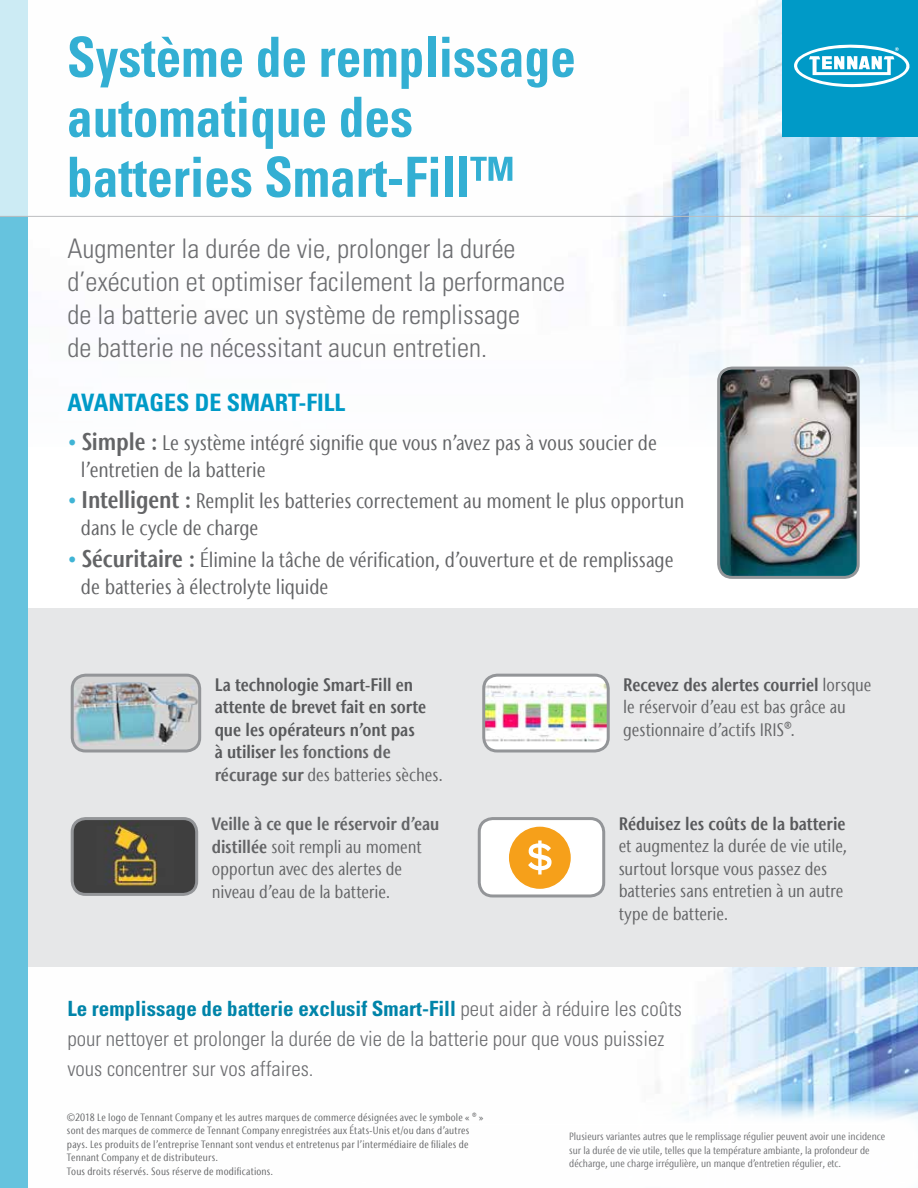
<style>
.page{position:relative;width:918px;height:1188px;background:#fff}
.page>*{position:absolute;margin:0;border:0;box-sizing:border-box;transform-origin:0 0}
.t1{font:700 condensed 55.5px/60px "Univers LT Std";color:#33afd3;scale:.93 1}
.t2{font:300 condensed 27px/33px "Univers LT Std";color:#6d6e71}
.t3{font:700 condensed 24px "Univers LT Std";color:#009ac7}
.t4{font:condensed 21px/27px "Stone Sans IIITC Com";letter-spacing:-.005em;color:#636466}
.t5{font:300 condensed 21px/30px "Univers LT Std";color:#6d6e71}
.t6{font:condensed 18px/22.5px "Stone Sans IIITC Com";letter-spacing:-.005em;color:#636466}
.t7{font:600 condensed 18px/22.5px "Stone Sans IIITC Com";letter-spacing:-.005em;color:#58595b}
.t8{font:condensed 10.5px/13.5px "Stone Sans IIITC Com";letter-spacing:.015em;color:#636466}
.t9{font:condensed 10.5px/13.5px "Stone Sans IIITC Com";color:#6d6e71}
.s1{color:#40b4d5}
.s2{font-weight:600;font-size:24px}
.s3{color:#636466}
.s4{font-weight:400;color:#636466}
.s5{font-weight:600}
.s6{font-weight:600;color:#58595b}
.s7{font-weight:700;color:#0084a9}
</style>
<div class="page">
<img style="left:27px;top:0;width:891px;height:447px">
<img style="left:27px;top:967px;width:891px;height:221px">
<div style="left:21px;top:608px;width:897px;height:359px;background:#e6e7e8"></div>
<div style="left:0;top:177px;width:27px;height:1011px;background:#66c3de"></div>
<div style="left:0;top:0;width:27px;height:216px;background:#ccebf4"></div>
<div style="left:782px;top:0;width:136px;height:136px;background:#009ac7"></div>
<svg style="left:794px;top:44px;width:116px;height:44px"></svg>
<div style="left:484px;top:675px;width:124px;height:76px;background:#fff;border-radius:14px"></div>
<img style="left:486px;top:683px;width:120px;height:59px">
<div style="left:482px;top:674px;width:128px;height:78px;border:3px solid #939598;border-radius:14px"></div>
<img style="left:73px;top:821px;width:123px;height:71px">
<div style="left:71px;top:817px;width:127px;height:79px;border:3px solid #939598;border-radius:14px"></div>
<div style="left:72px;top:675px;width:128px;height:76px;background:#d4d4d4;border-radius:14px"></div>
<img style="left:73px;top:679px;width:126px;height:67px">
<div style="left:71px;top:674px;width:130px;height:78px;border:3px solid #939598;border-radius:14px"></div>
<div style="left:479px;top:819px;width:125px;height:77px;background:#fff;border-radius:14px"></div>
<div style="left:478px;top:817px;width:127px;height:80px;border:3px solid #939598;border-radius:14px"></div>
<div style="left:508px;top:826px;width:64px;height:64px;background:#f6a01a;border-radius:50%"></div>
<div style="left:507px;top:825px;width:65px;height:65px;border:2px solid #fff;border-radius:50%"></div>
<svg style="left:528px;top:840px;width:24px;height:35px"></svg>
<hr style="left:0;top:216px;width:918px;height:1px;background:#bcbec0">
<img style="left:719px;top:368px;width:139px;height:207px">
<div style="left:717px;top:367px;width:143px;height:212px;border:3px solid #939598;border-radius:14px"></div>
<div style="left:330px;top:1101px;width:588px;height:87px;background:#fff"></div>
<h1 class="t1" style="left:67px;top:27px;width:549px">Système de remplissage automatique des batteries Smart-Fill™</h1>
<h2 class="t2" style="left:67px;top:232px;width:499px">Augmenter la durée de vie, prolonger la durée d’exécution et optimiser facilement la performance de la batterie avec un système de remplissage<br>de batterie ne nécessitant aucun entretien.</h2>
<h3 class="t3" style="left:67px;top:388px;width:279px">AVANTAGES DE SMART-FILL</h3>
<h3 class="t4" style="left:81px;top:429px;width:578px;text-indent:-13px"><span class="s1">•</span> <span class="s2">Simple :</span> Le système intégré signifie que vous n’avez pas à vous soucier de l’entretien de la batterie</h3>
<h3 class="t4" style="left:81px;top:487px;width:605px;text-indent:-13px"><span class="s1">•</span> <span class="s2">Intelligent :</span> Remplit les batteries correctement au moment le plus opportun dans le cycle de charge</h3>
<h3 class="t4" style="left:81px;top:546px;width:594px;text-indent:-14px"><span class="s1">•</span> <span class="s2">Sécuritaire :</span> Élimine la tâche de vérification, d’ouverture et de remplissage de batteries à électrolyte liquide</h3>
<h3 class="t7" style="left:215px;top:673px;width:230px">La technologie Smart-Fill en attente de brevet fait en sorte que les opérateurs n’ont pas<br>à utiliser <span class="s3">les fonctions de récurage sur</span> <span class="s4">des batteries sèches.</span></h3>
<h3 class="t6" style="left:212px;top:813px;width:229px"><span class="s5">Veille à ce que le réservoir d’eau distillée</span> soit rempli au moment opportun avec des alertes de niveau d’eau de la batterie.</h3>
<h3 class="t6" style="left:623px;top:673px;width:250px"><span class="s6">Recevez des alertes courriel</span> lorsque le réservoir d’eau est bas grâce au gestionnaire d’actifs IRIS®.</h3>
<h3 class="t7" style="left:619px;top:812px;width:228px">Réduisez les coûts de la batterie</h3>
<h3 class="t6" style="left:619px;top:834px;width:230px">et augmentez la durée de vie utile, surtout lorsque vous passez des batteries sans entretien à un autre type de batterie.</h3>
<h3 class="t5" style="left:67px;top:993px;width:616px"><span class="s7">Le remplissage de batterie exclusif Smart-Fill</span> peut aider à réduire les coûts pour nettoyer et prolonger la durée de vie de la batterie pour que vous puissiez vous concentrer sur vos affaires.</h3>
<p class="t8" style="left:67px;top:1110px;width:418px">©2018 Le logo de Tennant Company et les autres marques de commerce désignées avec le symbole « ® » sont des marques de commerce de Tennant Company enregistrées aux États-Unis et/ou dans d’autres pays. Les produits de l’entreprise Tennant sont vendus et entretenus par l’intermédiaire de filiales de Tennant Company et de distributeurs.<br>Tous droits réservés. Sous réserve de modifications.</p>
<p class="t9" style="left:569px;top:1130px;width:318px">Plusieurs variantes autres que le remplissage régulier peuvent avoir une incidence sur la durée de vie utile, telles que la température ambiante, la profondeur de décharge, une charge irrégulière, un manque d’entretien régulier, etc.</p>
</div>
